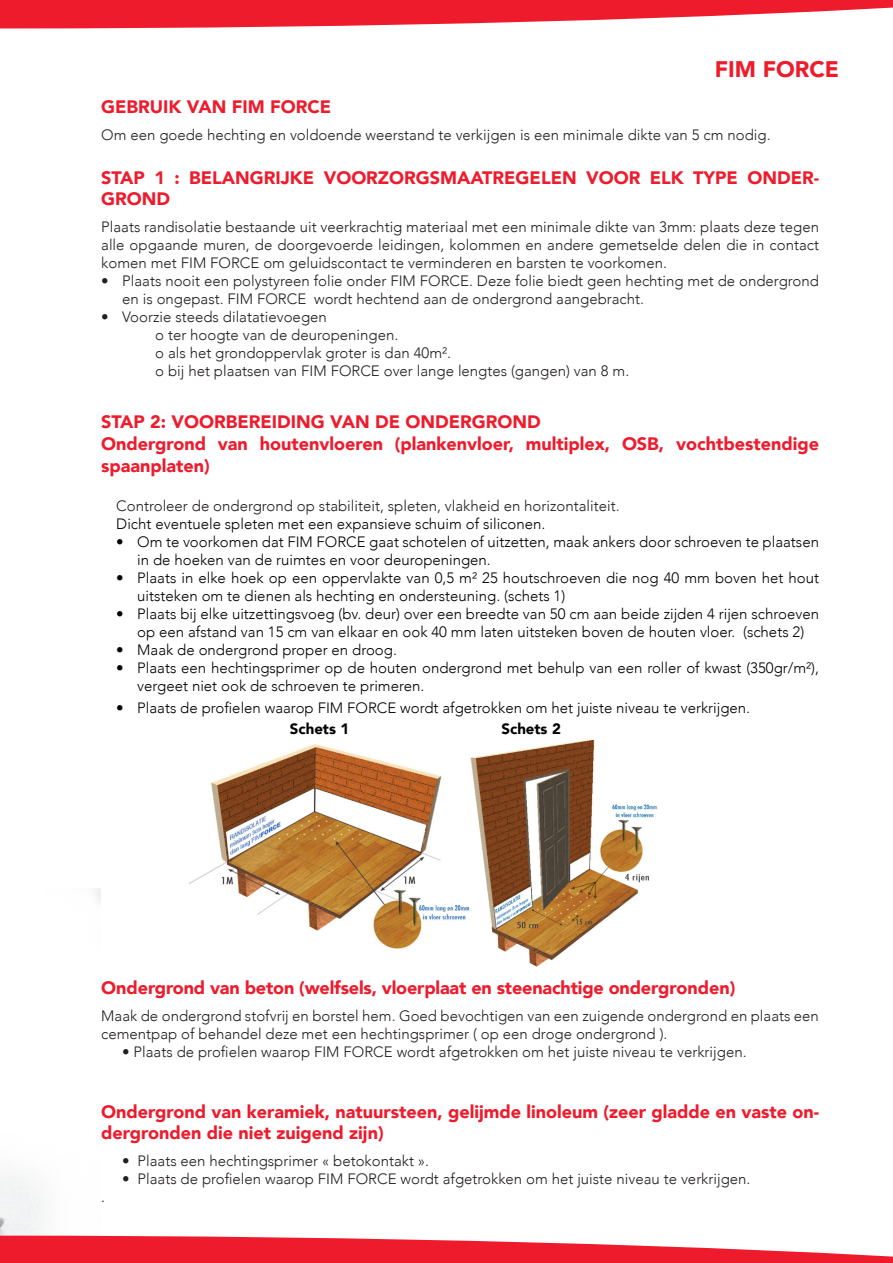
<style>
.page{position:relative;width:893px;height:1263px;background:#fff}
.page>*{position:absolute;margin:0;border:0;box-sizing:border-box;transform-origin:0 0}
.t1{font:900 22.5px "Avenir";color:#ee1b2c}
.t2{font:900 18px/21.6px "Avenir";color:#ee1b2c}
.t3{font:300 15px/18px "Avenir";color:#231f20}
.t4{font:300 15px/18px "Avenir";color:#000}
.t5{font:900 15px "Avenir";color:#000}
</style>
<div class="page">
<img style="left:189px;top:739px;width:468px;height:228px">
<img style="left:0;top:889px;width:100px;height:346px">
<svg style="left:0;top:1235px;width:893px;height:28px"></svg>
<svg style="left:0;top:0;width:893px;height:28px"></svg>
<p class="t1" style="left:715px;top:49px;width:126px">FIM FORCE</p>
<p class="t2" style="left:101px;top:96px;width:231px">GEBRUIK VAN FIM FORCE</p>
<p class="t3" style="left:101px;top:126px;width:671px">Om een goede hechting en voldoende weerstand te verkijgen is een minimale dikte van 5 cm nodig.</p>
<p class="t2" style="left:101px;top:166px;width:719px">STAP 1 : BELANGRIJKE VOORZORGSMAATREGELEN VOOR ELK TYPE ONDER-<br>GROND</p>
<p class="t3" style="left:101px;top:218px;width:719px;text-align:justify">Plaats randisolatie bestaande uit veerkrachtig materiaal met een minimale dikte van 3mm: plaats deze tegen alle opgaande muren, de doorgevoerde leidingen, kolommen en andere gemetselde delen die in contact komen met FIM FORCE om geluidscontact te verminderen en barsten te voorkomen.</p>
<p class="t3" style="left:122px;top:272px;width:698px;text-indent:-21px">• Plaats nooit een polystyreen folie onder FIM FORCE. Deze folie biedt geen hechting met de ondergrond en is ongepast. FIM FORCE wordt hechtend aan de ondergrond aangebracht.</p>
<p class="t3" style="left:101px;top:308px;width:227px">• Voorzie steeds dilatatievoegen</p>
<p class="t3" style="left:155px;top:326px;width:244px">o ter hoogte van de deuropeningen.</p>
<p class="t3" style="left:155px;top:344px;width:297px">o als het grondoppervlak groter is dan 40m².</p>
<p class="t3" style="left:155px;top:362px;width:475px">o bij het plaatsen van FIM FORCE over lange lengtes (gangen) van 8 m.</p>
<p class="t2" style="left:101px;top:411px;width:441px">STAP 2: VOORBEREIDING VAN DE ONDERGROND</p>
<p class="t2" style="left:101px;top:432px;width:719px">Ondergrond van houtenvloeren (plankenvloer, multiplex, OSB, vochtbestendige spaanplaten)</p>
<p class="t3" style="left:116px;top:497px;width:505px">Controleer de ondergrond op stabiliteit, spleten, vlakheid en horizontaliteit.</p>
<p class="t4" style="left:116px;top:515px;width:431px">Dicht eventuele spleten met een expansieve schuim of siliconen.</p>
<p class="t4" style="left:137px;top:533px;width:683px;text-indent:-21px">• Om te voorkomen dat FIM FORCE gaat schotelen of uitzetten, maak ankers door schroeven te plaatsen in de hoeken van de ruimtes en voor deuropeningen.</p>
<p class="t4" style="left:137px;top:569px;width:683px;text-indent:-21px">• Plaats in elke hoek op een oppervlakte van 0,5 m² 25 houtschroeven die nog 40 mm boven het hout uitsteken om te dienen als hechting en ondersteuning. (schets 1)</p>
<p class="t4" style="left:116px;top:605px;width:704px;text-align:center">• Plaats bij elke uitzettingsvoeg (bv. deur) over een breedte van 50 cm aan beide zijden 4 rijen schroeven op een afstand van 15 cm van elkaar en ook 40 mm laten uitsteken boven de houten vloer. (schets 2)</p>
<p class="t4" style="left:116px;top:641px;width:282px">• Maak de ondergrond proper en droog.</p>
<p class="t4" style="left:137px;top:659px;width:683px;text-indent:-21px">• Plaats een hechtingsprimer op de houten ondergrond met behulp van een roller of kwast (350gr/m²), vergeet niet ook de schroeven te primeren.</p>
<p class="t4" style="left:116px;top:699px;width:635px">• Plaats de profielen waarop FIM FORCE wordt afgetrokken om het juiste niveau te verkrijgen.</p>
<p class="t5" style="left:290px;top:716px;width:61px">Schets 1</p>
<p class="t5" style="left:501px;top:716px;width:61px">Schets 2</p>
<p class="t2" style="left:101px;top:976px;width:636px">Ondergrond van beton (welfsels, vloerplaat en steenachtige ondergronden)</p>
<p class="t3" style="left:101px;top:1006px;width:719px">Maak de ondergrond stofvrij en borstel hem. Goed bevochtigen van een zuigende ondergrond en plaats een cementpap of behandel deze met een hechtingsprimer ( op een droge ondergrond ).</p>
<p class="t3" style="left:122px;top:1042px;width:626px">• Plaats de profielen waarop FIM FORCE wordt afgetrokken om het juiste niveau te verkrijgen.</p>
<p class="t2" style="left:101px;top:1100px;width:719px">Ondergrond van keramiek, natuursteen, gelijmde linoleum (zeer gladde en vaste on&shy;dergronden die niet zuigend zijn)</p>
<p class="t3" style="left:122px;top:1152px;width:308px">• Plaats een hechtingsprimer « betokontakt ».</p>
<p class="t3" style="left:122px;top:1170px;width:630px">• Plaats de profielen waarop FIM FORCE wordt afgetrokken om het juiste niveau te verkrijgen.</p>
<p class="t3" style="left:101px;top:1188px;width:5px">.</p>
</div>
